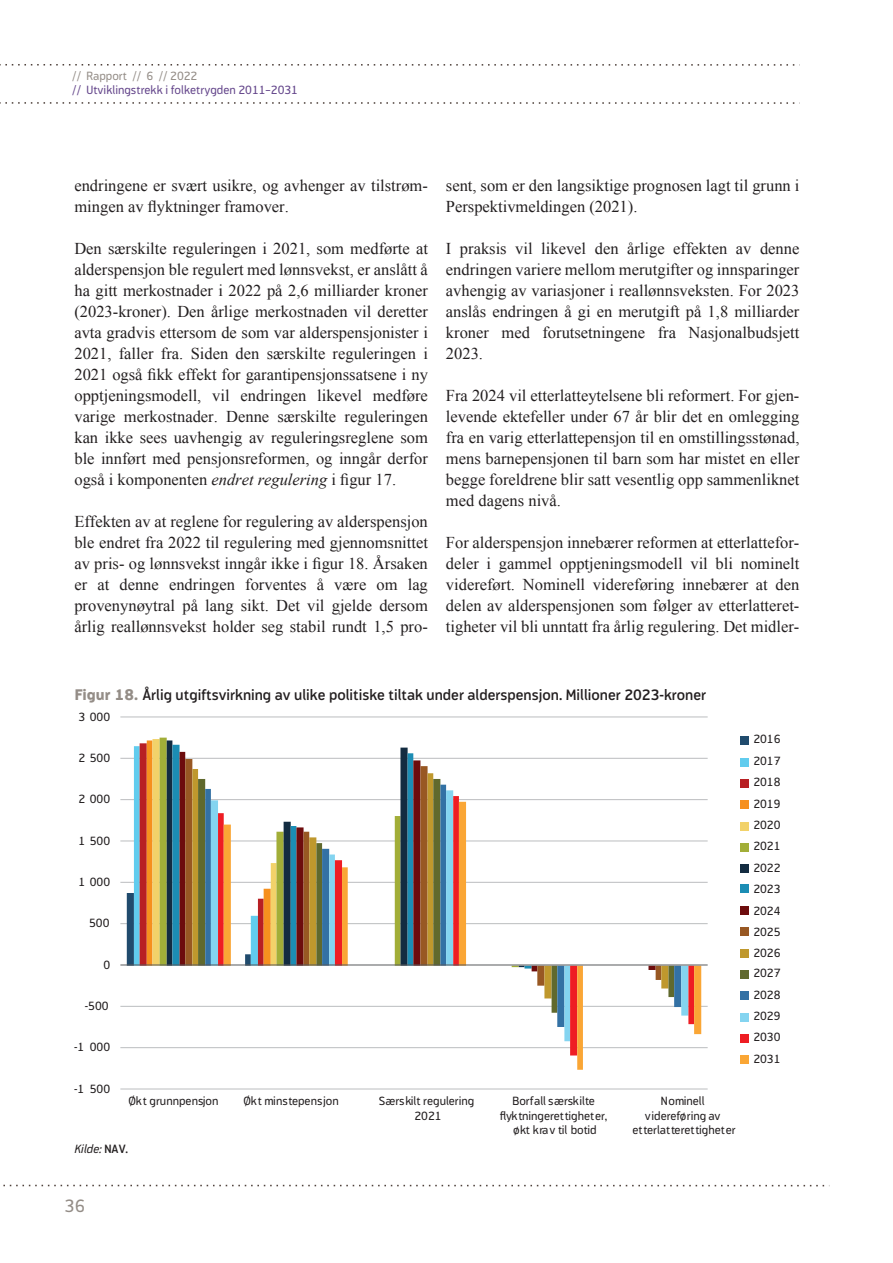
<style>
.page{position:relative;width:893px;height:1263px;background:#fff}
.page>*{position:absolute;margin:0;border:0;box-sizing:border-box;transform-origin:0 0}
.t1{font:18px "Modus";color:#948d87}
.t2{font:16.5px/21px "Times New Roman";color:#231f20;text-align:justify}
.t3{font:600 15px "Modus";color:#231f20}
.t4{font:12px/21.5px "Modus";color:#211d1e;text-align:center}
.t5{font:12px "Modus";color:#64468b}
.t6{font:12px "Modus";color:#948d87}
.t7{font:italic 12px "Modus";color:#231f20}
.s1{font-style:italic}
.s2{font-weight:800;color:#948d87}
.s3{font-weight:600;font-style:normal}
</style>
<div class="page">
<svg style="left:0;top:64px;width:795px;height:2px"></svg>
<svg style="left:0;top:102px;width:795px;height:2px"></svg>
<svg style="left:3px;top:1185px;width:822px;height:1px"></svg>
<hr style="left:120px;top:1089px;width:588px;height:1px;background:#bbbdbf">
<hr style="left:120px;top:1047px;width:588px;height:1px;background:#bbbdbf">
<hr style="left:120px;top:1006px;width:588px;height:1px;background:#bbbdbf">
<hr style="left:120px;top:923px;width:588px;height:1px;background:#bbbdbf">
<hr style="left:120px;top:882px;width:588px;height:1px;background:#bbbdbf">
<hr style="left:120px;top:841px;width:588px;height:1px;background:#bbbdbf">
<hr style="left:120px;top:799px;width:588px;height:1px;background:#bbbdbf">
<hr style="left:120px;top:758px;width:588px;height:1px;background:#bbbdbf">
<hr style="left:120px;top:717px;width:588px;height:1px;background:#bbbdbf">
<svg style="left:127px;top:739px;width:33px;height:226px"></svg>
<svg style="left:160px;top:738px;width:7px;height:227px;background:#9eaa3e"></svg>
<svg style="left:167px;top:740px;width:13px;height:225px"></svg>
<svg style="left:172px;top:745px;width:236px;height:220px"></svg>
<svg style="left:180px;top:752px;width:476px;height:213px"></svg>
<svg style="left:185px;top:759px;width:471px;height:206px"></svg>
<svg style="left:192px;top:769px;width:464px;height:196px"></svg>
<svg style="left:198px;top:779px;width:458px;height:227px"></svg>
<svg style="left:205px;top:785px;width:451px;height:221px"></svg>
<svg style="left:211px;top:790px;width:445px;height:216px"></svg>
<svg style="left:218px;top:796px;width:438px;height:253px"></svg>
<svg style="left:224px;top:802px;width:477px;height:268px"></svg>
<hr style="left:120px;top:965px;width:588px;height:1px;background:#58595b">
<div style="left:740px;top:736px;width:8px;height:9px;background:#204b6d"></div>
<div style="left:740px;top:758px;width:8px;height:8px;background:#61ccee"></div>
<div style="left:740px;top:779px;width:8px;height:9px;background:#b81f23"></div>
<div style="left:740px;top:800px;width:8px;height:9px;background:#f6901e"></div>
<div style="left:740px;top:822px;width:8px;height:8px;background:#f2d26a"></div>
<div style="left:740px;top:843px;width:8px;height:9px;background:#a2ae38"></div>
<div style="left:740px;top:864px;width:8px;height:8px;background:#132c41"></div>
<div style="left:740px;top:885px;width:8px;height:8px;background:#1c8db4"></div>
<div style="left:740px;top:906px;width:8px;height:8px;background:#6d0c0d"></div>
<div style="left:740px;top:927px;width:8px;height:9px;background:#985823"></div>
<div style="left:740px;top:949px;width:8px;height:8px;background:#bf982d"></div>
<div style="left:740px;top:970px;width:8px;height:9px;background:#60692d"></div>
<div style="left:740px;top:991px;width:8px;height:9px;background:#3371a4"></div>
<div style="left:740px;top:1013px;width:8px;height:8px;background:#84d4f0"></div>
<div style="left:740px;top:1034px;width:8px;height:9px;background:#ee1d23"></div>
<div style="left:740px;top:1056px;width:8px;height:8px;background:#faa635"></div>
<p class="t6" style="left:72px;top:69px;width:127px">// Rapport // 6 // 2022</p>
<p class="t5" style="left:72px;top:83px;width:227px">// Utviklingstrekk i folketrygden 2011–2031</p>
<p class="t2" style="left:74px;top:175px;width:355px">endringene er svært usikre, og avhenger av tilstrøm&shy;mingen av flyktninger framover.</p>
<p class="t2" style="left:74px;top:238px;width:355px">Den særskilte reguleringen i 2021, som medførte at alderspensjon ble regulert med lønnsvekst, er anslått å ha gitt merkostnader i 2022 på 2,6 milliarder kroner (2023-kroner). Den årlige merkostnaden vil deretter avta gradvis ettersom de som var alderspensjonister i 2021, faller fra. Siden den særskilte reguleringen i 2021 også fikk effekt for garantipensjonssatsene i ny opptjeningsmodell, vil endringen likevel medføre varige merkostnader. Denne særskilte reguleringen kan ikke sees uavhengig av reguleringsreglene som ble innført med pensjonsreformen, og inngår derfor også i komponenten <span class="s1">endret regulering</span> i figur 17.</p>
<p class="t2" style="left:74px;top:511px;width:355px">Effekten av at reglene for regulering av alderspensjon ble endret fra 2022 til regulering med gjennomsnittet av pris- og lønnsvekst inngår ikke i figur 18. Årsaken er at denne endringen forventes å være om lag provenynøytral på lang sikt. Det vil gjelde dersom årlig reallønnsvekst holder seg stabil rundt 1,5 pro-</p>
<p class="t2" style="left:446px;top:175px;width:355px">sent, som er den langsiktige prognosen lagt til grunn i<br>Perspektivmeldingen (2021).</p>
<p class="t2" style="left:446px;top:238px;width:355px">I praksis vil likevel den årlige effekten av denne endringen variere mellom merutgifter og innsparinger avhengig av variasjoner i reallønnsveksten. For 2023 anslås endringen å gi en merutgift på 1,8 milliarder kroner med forutsetningene fra Nasjonalbudsjett 2023.</p>
<p class="t2" style="left:446px;top:385px;width:355px">Fra 2024 vil etterlatteytelsene bli reformert. For gjen&shy;levende ektefeller under 67 år blir det en omlegging fra en varig etterlattepensjon til en omstillingsstønad, mens barnepensjonen til barn som har mistet en eller begge foreldrene blir satt vesentlig opp sammenliknet med dagens nivå.</p>
<p class="t2" style="left:446px;top:532px;width:355px">For alderspensjon innebærer reformen at etterlattefor&shy;deler i gammel opptjeningsmodell vil bli nominelt videreført. Nominell videreføring innebærer at den delen av alderspensjonen som følger av etterlatteret&shy;tigheter vil bli unntatt fra årlig regulering. Det midler-</p>
<p class="t3" style="left:75px;top:687px;width:633px"><span class="s2">Figur 18.</span> Årlig utgiftsvirkning av ulike politiske tiltak under alderspensjon. Millioner 2023-kroner</p>
<p class="t4" style="left:78px;top:706px;width:33px">3 000</p>
<p class="t4" style="left:78px;top:747px;width:33px">2 500</p>
<p class="t4" style="left:78px;top:788px;width:33px">2 000</p>
<p class="t4" style="left:78px;top:830px;width:33px">1 500</p>
<p class="t4" style="left:78px;top:871px;width:33px">1 000</p>
<p class="t4" style="left:89px;top:912px;width:22px">500</p>
<p class="t4" style="left:103px;top:954px;width:8px">0</p>
<p class="t4" style="left:85px;top:995px;width:25px">-500</p>
<p class="t4" style="left:74px;top:1036px;width:38px">-1 000</p>
<p class="t4" style="left:74px;top:1078px;width:38px">-1 500</p>
<p class="t4" style="left:128px;top:1090px;width:92px">Økt grunnpensjon</p>
<p class="t4" style="left:243px;top:1090px;width:97px">Økt minstepensjon</p>
<p class="t4" style="left:379px;top:1094px;width:97px;line-height:14.4px">Særskilt regulering<br>2021</p>
<p class="t4" style="left:500px;top:1094px;width:109px;line-height:14.4px">Borfall særskilte flyktningerettigheter, økt krav til botid</p>
<p class="t4" style="left:632px;top:1094px;width:105px;line-height:14.4px">Nominell videreføring av etterlatterettigheter</p>
<p class="t7" style="left:75px;top:1142px;width:55px">Kilde: <span class="s3">NAV.</span></p>
<p class="t1" style="left:65px;top:1195px;width:22px">36</p>
<p class="t4" style="left:753px;top:729px;width:29px;text-align:justify">2016<br>2017<br>2018<br>2019<br>2020<br>2021<br>2022<br>2023<br>2024<br>2025<br>2026</p>
<p class="t4" style="left:753px;top:962px;width:29px;text-align:justify">2027<br>2028<br>2029<br>2030<br>2031</p>
</div>
